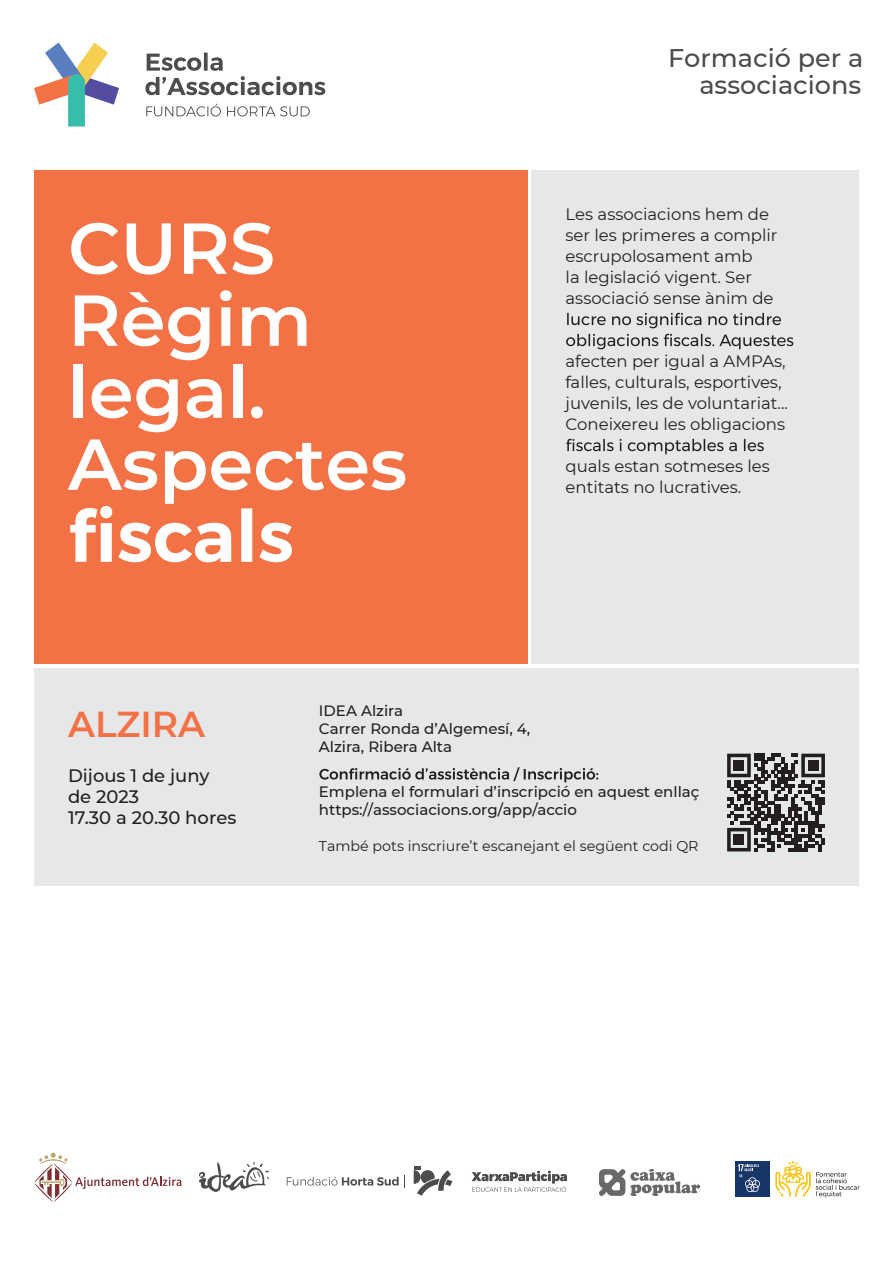
<style>
.page{position:relative;width:893px;height:1263px;background:#fff}
.page>*{position:absolute;margin:0;border:0;box-sizing:border-box;transform-origin:0 0}
.t1{font:600 72px/72px "Montserrat";color:#fff}
.t2{font:600 36px "Montserrat";color:#f37245}
.t3{font:500 25.5px/27px "Montserrat";color:#4b4c4d;text-align:right}
.t4{font:500 18px/21px "Montserrat";color:#231f20}
.t5{font:16.5px/21px "Montserrat";color:#231f20}
.t6{font:500 15px/18px "Montserrat";color:#231f20}
.t7{font:14.25px "Montserrat";color:#231f20}
</style>
<div class="page">
<svg style="left:34px;top:43px;width:85px;height:83px"></svg>
<svg style="left:146px;top:104px;width:164px;height:12px"></svg>
<svg style="left:145px;top:53px;width:180px;height:42px"></svg>
<div style="left:34px;top:668px;width:825px;height:217px;background:#e6e7e9"></div>
<svg style="left:727px;top:754px;width:98px;height:97px"></svg>
<div style="left:734px;top:760px;width:10px;height:10px;background:#231f20"></div>
<div style="left:808px;top:760px;width:10px;height:10px;background:#231f20"></div>
<div style="left:734px;top:835px;width:10px;height:10px;background:#231f20"></div>
<svg style="left:319px;top:767px;width:279px;height:15px"></svg>
<div style="left:34px;top:170px;width:493px;height:493px;background:#f37245"></div>
<svg style="left:70px;top:506px;width:222px;height:56px"></svg>
<div style="left:531px;top:170px;width:328px;height:493px;background:#e6e7e9"></div>
<svg style="left:567px;top:313px;width:214px;height:15px"></svg>
<svg style="left:566px;top:334px;width:227px;height:15px"></svg>
<svg style="left:566px;top:439px;width:198px;height:15px"></svg>
<div style="left:735px;top:1161px;width:35px;height:35px;background:#183567"></div>
<svg style="left:738px;top:1164px;width:22px;height:28px"></svg>
<svg style="left:776px;top:1161px;width:84px;height:36px"></svg>
<svg style="left:287px;top:1175px;width:118px;height:12px"></svg>
<svg style="left:414px;top:1167px;width:38px;height:29px"></svg>
<svg style="left:472px;top:1171px;width:95px;height:21px"></svg>
<svg style="left:199px;top:1162px;width:70px;height:30px"></svg>
<svg style="left:34px;top:1152px;width:147px;height:50px"></svg>
<img style="left:599px;top:1169px;width:100px;height:26px">
<h1 class="t1" style="left:68px;top:209px;width:341px">CURS<br>Règim legal.<br>Aspectes</h1>
<h3 class="t3" style="left:668px;top:44px;width:197px">Formació per a associacions</h3>
<p class="t5" style="left:566px;top:203px;width:213px">Les associacions hem de ser les primeres a complir escrupolosament amb<br>la legislació vigent. Ser associació sense ànim de</p>
<p class="t5" style="left:566px;top:350px;width:224px">afecten per igual a AMPAs, falles, culturals, esportives, juvenils, les de voluntariat...<br>Coneixereu les obligacions</p>
<p class="t5" style="left:566px;top:455px;width:206px">quals estan sotmeses les entitats no lucratives.</p>
<h2 class="t2" style="left:68px;top:698px;width:139px">ALZIRA</h2>
<p class="t6" style="left:319px;top:701px;width:213px">IDEA Alzira<br>Carrer Ronda d’Algemesí, 4,<br>Alzira, Ribera Alta</p>
<p class="t4" style="left:68px;top:765px;width:170px">Dijous 1 de juny de 2023<br>17.30 a 20.30 hores</p>
<p class="t6" style="left:319px;top:782px;width:382px">Emplena el formulari d’inscripció en aquest enllaç https://associacions.org/app/accio</p>
<p class="t7" style="left:319px;top:837px;width:381px">També pots inscriure’t escanejant el següent codi QR</p>
</div>
